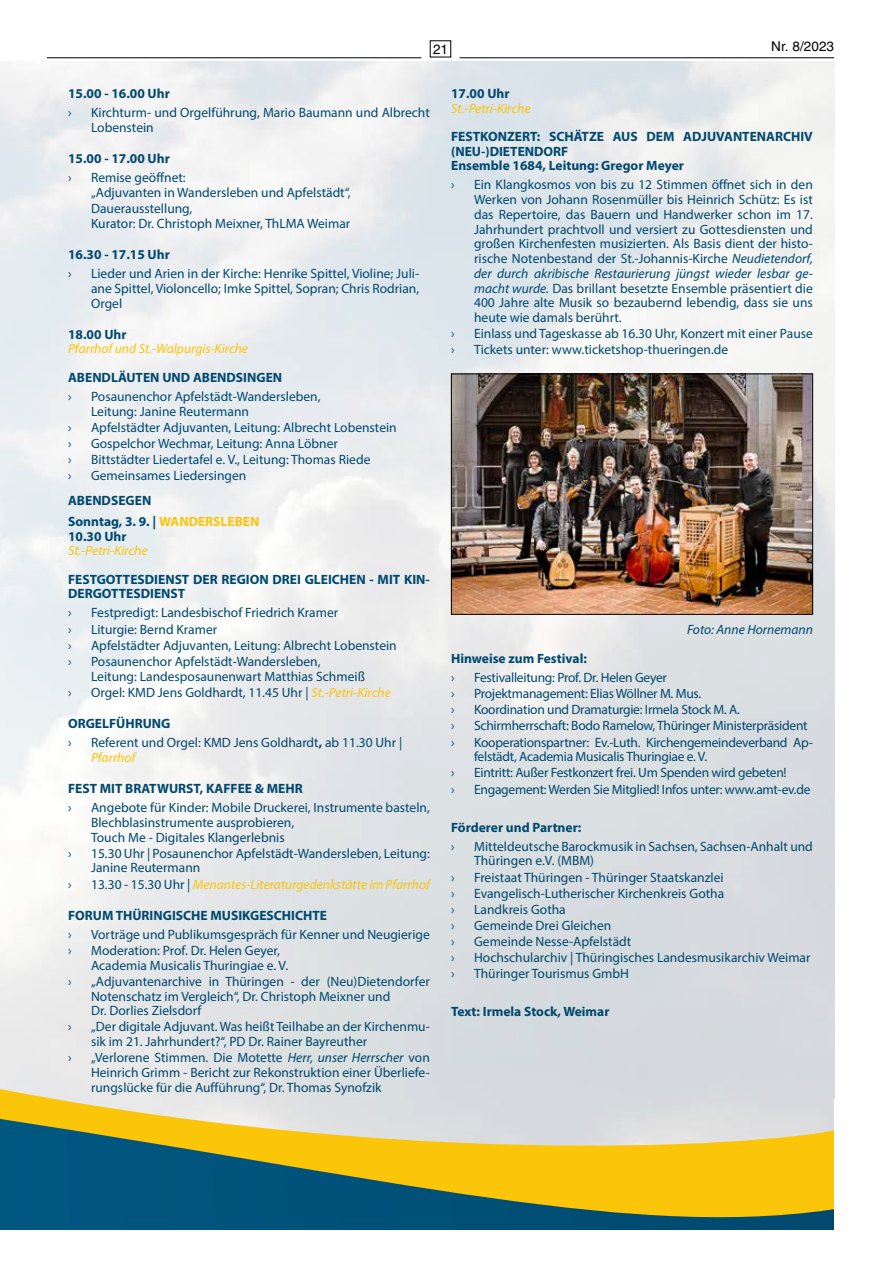
<style>
.page{position:relative;width:881px;height:1263px;background:#fff}
.page>*{position:absolute;margin:0;border:0;box-sizing:border-box;transform-origin:0 0}
.t1{font:13.5px/14.7px "Myriad Pro";color:#00486e}
.t2{font:700 13.5px/14.7px "Myriad Pro";color:#00486e}
.t3{font:13.5px/14.7px "Myriad Pro";letter-spacing:-.02em;color:#00486e}
.t4{font:italic 13.5px "Myriad Pro";color:#fbc509}
.t5{font:italic 13.5px "Myriad Pro";color:#00486e}
.t6{font:13.5px "Helvetica LT";letter-spacing:.005em;color:#000}
.s1{color:#fbc509}
.s2{font-style:italic;color:#fbc509}
.s3{font-weight:700}
.s4{font-style:normal;color:#00486e}
.s5{font-style:italic}
</style>
<div class="page">
<hr style="left:47px;top:57px;width:374px;height:1px;background:#000">
<hr style="left:459px;top:57px;width:374px;height:1px;background:#000">
<img style="left:0;top:62px;width:833px;height:946px">
<svg style="left:0;top:1008px;width:835px;height:222px;background:#b1b99a"></svg>
<img style="left:453px;top:376px;width:357px;height:237px">
<div style="left:451px;top:374px;width:361px;height:241px;border:1px solid #000"></div>
<div style="left:833px;top:1099px;width:34px;height:164px;background:#fff"></div>
<p class="t6" style="left:433px;top:42px;width:16px">21</p>
<p class="t6" style="left:771px;top:38px;width:64px">Nr. 8/2023</p>
<p class="t2" style="left:68px;top:86px;width:103px">15.00 - 16.00 Uhr</p>
<p class="t1" style="left:68px;top:105px;width:5px">›</p>
<p class="t1" style="left:91px;top:105px;width:340px">Kirchturm- und Orgelführung, Mario Baumann und Albrecht<br>Lobenstein</p>
<p class="t2" style="left:68px;top:151px;width:103px">15.00 - 17.00 Uhr</p>
<p class="t1" style="left:68px;top:170px;width:5px">›</p>
<p class="t1" style="left:91px;top:170px;width:261px">Remise geöffnet:<br>„Adjuvanten in Wandersleben und Apfelstädt“,</p>
<p class="t1" style="left:91px;top:201px;width:261px">Dauerausstellung,<br>Kurator: Dr. Christoph Meixner, ThLMA Weimar</p>
<p class="t2" style="left:68px;top:247px;width:103px">16.30 - 17.15 Uhr</p>
<p class="t1" style="left:68px;top:266px;width:5px">›</p>
<p class="t1" style="left:91px;top:266px;width:329px;text-align:justify">Lieder und Arien in der Kirche: Henrike Spittel, Violine; Juli&shy;ane Spittel, Violoncello; Imke Spittel, Sopran; Chris Rodrian, Orgel</p>
<p class="t2" style="left:68px;top:326px;width:60px">18.00 Uhr</p>
<p class="t4" style="left:68px;top:341px;width:181px">Pfarrhof und St.-Walpurgis-Kirche</p>
<p class="t2" style="left:68px;top:369px;width:215px">ABENDLÄUTEN UND ABENDSINGEN</p>
<p class="t1" style="left:68px;top:389px;width:5px">›</p>
<p class="t1" style="left:91px;top:389px;width:231px">Posaunenchor Apfelstädt-Wandersleben,<br>Leitung: Janine Reutermann</p>
<p class="t1" style="left:68px;top:420px;width:5px">›</p>
<p class="t1" style="left:91px;top:420px;width:307px">Apfelstädter Adjuvanten, Leitung: Albrecht Lobenstein</p>
<p class="t1" style="left:68px;top:436px;width:5px">›</p>
<p class="t1" style="left:91px;top:436px;width:248px">Gospelchor Wechmar, Leitung: Anna Löbner</p>
<p class="t1" style="left:68px;top:452px;width:5px">›</p>
<p class="t1" style="left:91px;top:452px;width:281px">Bittstädter Liedertafel e. V., Leitung: Thomas Riede</p>
<p class="t1" style="left:68px;top:468px;width:5px">›</p>
<p class="t1" style="left:91px;top:468px;width:157px">Gemeinsames Liedersingen</p>
<p class="t2" style="left:68px;top:489px;width:193px;line-height:21.5px">ABENDSEGEN<br>Sonntag, 3. 9. | <span class="s1">WANDERSLEBEN</span></p>
<p class="t2" style="left:68px;top:528px;width:60px">10.30 Uhr</p>
<p class="t4" style="left:68px;top:542px;width:81px">St.-Petri-Kirche</p>
<p class="t2" style="left:68px;top:571px;width:363px">FESTGOTTESDIENST DER REGION DREI GLEICHEN - MIT KIN-<br>DERGOTTESDIENST</p>
<p class="t1" style="left:68px;top:605px;width:5px">›</p>
<p class="t1" style="left:91px;top:605px;width:248px">Festpredigt: Landesbischof Friedrich Kramer</p>
<p class="t1" style="left:68px;top:621px;width:5px">›</p>
<p class="t1" style="left:91px;top:621px;width:128px">Liturgie: Bernd Kramer</p>
<p class="t1" style="left:68px;top:638px;width:5px">›</p>
<p class="t1" style="left:91px;top:638px;width:307px">Apfelstädter Adjuvanten, Leitung: Albrecht Lobenstein</p>
<p class="t1" style="left:68px;top:654px;width:5px">›</p>
<p class="t1" style="left:91px;top:654px;width:275px">Posaunenchor Apfelstädt-Wandersleben,<br>Leitung: Landesposaunenwart Matthias Schmeiß</p>
<p class="t1" style="left:68px;top:685px;width:5px">›</p>
<p class="t1" style="left:91px;top:685px;width:301px">Orgel: KMD Jens Goldhardt, 11.45 Uhr | <span class="s2">St.-Petri-Kirche</span></p>
<p class="t2" style="left:68px;top:715px;width:104px">ORGELFÜHRUNG</p>
<p class="t1" style="left:68px;top:735px;width:5px">›</p>
<p class="t1" style="left:91px;top:735px;width:312px">Referent und Orgel: KMD Jens Goldhardt<span class="s3">,</span> ab 11.30 Uhr |<br><span class="s2">Pfarrhof</span></p>
<p class="t2" style="left:68px;top:781px;width:236px">FEST MIT BRATWURST, KAFFEE &amp; MEHR</p>
<p class="t1" style="left:68px;top:800px;width:5px">›</p>
<p class="t1" style="left:91px;top:800px;width:340px">Angebote für Kinder: Mobile Druckerei, Instrumente basteln,<br>Blechblasinstrumente ausprobieren,<br>Touch Me - Digitales Klangerlebnis</p>
<p class="t1" style="left:68px;top:845px;width:5px">›</p>
<p class="t1" style="left:91px;top:845px;width:340px">15.30 Uhr | Posaunenchor Apfelstädt-Wandersleben, Leitung:<br>Janine Reutermann</p>
<p class="t1" style="left:68px;top:876px;width:5px">›</p>
<p class="t4" style="left:91px;top:876px;width:340px"><span class="s4">13.30 - 15.30 Uhr |</span> Menantes-Literaturgedenkstätte im Pfarrhof</p>
<p class="t2" style="left:68px;top:907px;width:260px">FORUM THÜRINGISCHE MUSIKGESCHICHTE</p>
<p class="t1" style="left:68px;top:927px;width:5px">›</p>
<p class="t1" style="left:91px;top:927px;width:340px">Vorträge und Publikumsgespräch für Kenner und Neugierige</p>
<p class="t1" style="left:68px;top:943px;width:5px">›</p>
<p class="t1" style="left:91px;top:943px;width:198px">Moderation: Prof. Dr. Helen Geyer,<br>Academia Musicalis Thuringiae e. V.</p>
<p class="t1" style="left:68px;top:974px;width:5px">›</p>
<p class="t1" style="left:91px;top:974px;width:340px">„Adjuvantenarchive in Thüringen - der (Neu)Dietendorfer<br>Notenschatz im Vergleich“, Dr. Christoph Meixner und<br>Dr. Dorlies Zielsdorf</p>
<p class="t1" style="left:68px;top:1019px;width:5px">›</p>
<p class="t1" style="left:91px;top:1019px;width:340px">„Der digitale Adjuvant. Was heißt Teilhabe an der Kirchenmu&shy;sik im 21. Jahrhundert?“, PD Dr. Rainer Bayreuther</p>
<p class="t1" style="left:68px;top:1050px;width:5px">›</p>
<p class="t1" style="left:91px;top:1050px;width:340px;text-align:justify">„Verlorene Stimmen. Die Motette <span class="s5">Herr, unser Herrscher</span> von Heinrich Grimm - Bericht zur Rekonstruktion einer Überliefe&shy;rungslücke für die Aufführung“, Dr. Thomas Synofzik</p>
<p class="t2" style="left:451px;top:86px;width:60px">17.00 Uhr</p>
<p class="t4" style="left:451px;top:100px;width:81px">St.-Petri-Kirche</p>
<p class="t2" style="left:451px;top:129px;width:363px">FESTKONZERT: SCHÄTZE AUS DEM ADJUVANTENARCHIV (NEU-)DIETENDORF<br>Ensemble 1684, Leitung: Gregor Meyer</p>
<p class="t1" style="left:451px;top:177px;width:5px">›</p>
<p class="t1" style="left:474px;top:177px;width:340px;text-align:justify">Ein Klangkosmos von bis zu 12 Stimmen öffnet sich in den Werken von Johann Rosenmüller bis Heinrich Schütz: Es ist das Repertoire, das Bauern und Handwerker schon im 17.<br>Jahrhundert prachtvoll und versiert zu Gottesdiensten und großen Kirchenfesten musizierten. Als Basis dient der histo&shy;rische Notenbestand der St.-Johannis-Kirche <span class="s5">Neudietendorf, der durch akribische Restaurierung jüngst wieder lesbar ge&shy;macht wurde.</span> Das brillant besetzte Ensemble präsentiert die 400 Jahre alte Musik so bezaubernd lebendig, dass sie uns heute wie damals berührt.</p>
<p class="t1" style="left:451px;top:326px;width:5px">›</p>
<p class="t1" style="left:474px;top:326px;width:340px">Einlass und Tageskasse ab 16.30 Uhr, Konzert mit einer Pause</p>
<p class="t1" style="left:451px;top:342px;width:5px">›</p>
<p class="t1" style="left:474px;top:342px;width:255px">Tickets unter: www.ticketshop-thueringen.de</p>
<p class="t5" style="left:686px;top:621px;width:127px">Foto: Anne Hornemann</p>
<p class="t2" style="left:451px;top:651px;width:137px">Hinweise zum Festival:</p>
<p class="t1" style="left:451px;top:670px;width:5px">›</p>
<p class="t3" style="left:474px;top:670px;width:194px">Festivalleitung: Prof. Dr. Helen Geyer</p>
<p class="t1" style="left:451px;top:686px;width:5px">›</p>
<p class="t3" style="left:474px;top:686px;width:228px">Projektmanagement: Elias Wöllner M. Mus.</p>
<p class="t1" style="left:451px;top:702px;width:5px">›</p>
<p class="t3" style="left:474px;top:702px;width:267px">Koordination und Dramaturgie: Irmela Stock M. A.</p>
<p class="t1" style="left:451px;top:718px;width:5px">›</p>
<p class="t3" style="left:474px;top:718px;width:335px">Schirmherrschaft: Bodo Ramelow, Thüringer Ministerpräsident</p>
<p class="t1" style="left:451px;top:734px;width:5px">›</p>
<p class="t3" style="left:474px;top:734px;width:340px">Kooperationspartner: Ev.-Luth. Kirchengemeindeverband Ap&shy;felstädt, Academia Musicalis Thuringiae e. V.</p>
<p class="t1" style="left:451px;top:765px;width:5px">›</p>
<p class="t3" style="left:474px;top:765px;width:314px">Eintritt: Außer Festkonzert frei. Um Spenden wird gebeten!</p>
<p class="t1" style="left:451px;top:781px;width:5px">›</p>
<p class="t3" style="left:474px;top:781px;width:338px">Engagement: Werden Sie Mitglied! Infos unter: www.amt-ev.de</p>
<p class="t2" style="left:451px;top:819px;width:132px">Förderer und Partner:</p>
<p class="t1" style="left:451px;top:838px;width:5px">›</p>
<p class="t1" style="left:474px;top:838px;width:340px">Mitteldeutsche Barockmusik in Sachsen, Sachsen-Anhalt und<br>Thüringen e.V. (MBM)</p>
<p class="t1" style="left:451px;top:869px;width:5px">›</p>
<p class="t1" style="left:474px;top:869px;width:251px">Freistaat Thüringen - Thüringer Staatskanzlei</p>
<p class="t1" style="left:451px;top:885px;width:5px">›</p>
<p class="t1" style="left:474px;top:885px;width:251px">Evangelisch-Lutherischer Kirchenkreis Gotha</p>
<p class="t1" style="left:451px;top:902px;width:5px">›</p>
<p class="t1" style="left:474px;top:902px;width:93px">Landkreis Gotha</p>
<p class="t1" style="left:451px;top:918px;width:5px">›</p>
<p class="t1" style="left:474px;top:918px;width:139px">Gemeinde Drei Gleichen</p>
<p class="t1" style="left:451px;top:934px;width:5px">›</p>
<p class="t1" style="left:474px;top:934px;width:159px">Gemeinde Nesse-Apfelstädt</p>
<p class="t1" style="left:451px;top:950px;width:5px">›</p>
<p class="t1" style="left:474px;top:950px;width:338px">Hochschularchiv | Thüringisches Landesmusikarchiv Weimar</p>
<p class="t1" style="left:451px;top:966px;width:5px">›</p>
<p class="t1" style="left:474px;top:966px;width:156px">Thüringer Tourismus GmbH</p>
<p class="t2" style="left:451px;top:1004px;width:160px">Text: Irmela Stock, Weimar</p>
</div>
